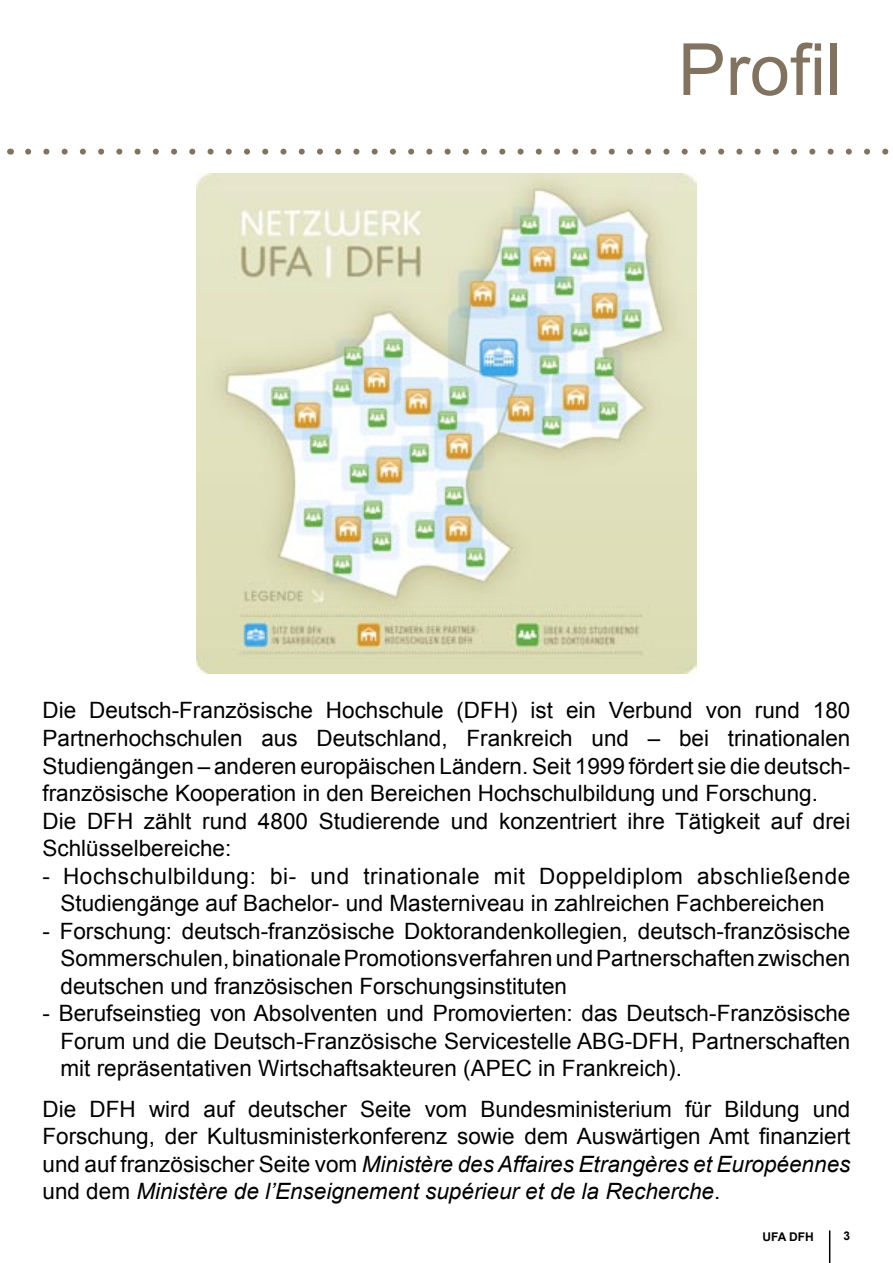
<style>
.page{position:relative;width:893px;height:1263px;background:#fff}
.page>*{position:absolute;margin:0;border:0;box-sizing:border-box;transform-origin:0 0}
.t1{font:72px "Arial";color:#827360}
.titre0{font:22.5px/27.5px "Arial";color:#000;text-align:justify}
.t2{font:700 12px "Arial";color:#000}
.s1{font-style:italic}
</style>
<div class="page">
<hr style="left:829px;top:1230px;width:1px;height:33px;background:#000">
<img style="left:196px;top:173px;width:500px;height:500px">
<svg style="left:7px;top:148px;width:882px;height:7px"></svg>
<p class="t1" style="left:678px;top:23px;width:166px">Profil</p>
<p class="titre0" style="left:43px;top:697px;width:809px">Die Deutsch-Französische Hochschule (DFH) ist ein Verbund von rund 180<br>Partnerhochschulen aus Deutschland, Frankreich und – bei trinationalen Studiengängen – anderen europäischen Ländern. Seit 1999 fördert sie die deutsch&shy;französische Kooperation in den Bereichen Hochschulbildung und Forschung.</p>
<p class="titre0" style="left:43px;top:807px;width:809px">Die DFH zählt rund 4800 Studierende und konzentriert ihre Tätigkeit auf drei<br>Schlüsselbereiche:</p>
<p class="titre0" style="left:43px;top:862px;width:809px;text-align:center">- Hochschulbildung: bi- und trinationale mit Doppeldiplom abschließende<br>Studiengänge auf Bachelor- und Masterniveau in zahlreichen Fachbereichen</p>
<p class="titre0" style="left:61px;top:917px;width:791px;text-indent:-18px">- Forschung: deutsch-französische Doktorandenkollegien, deutsch-französische Sommerschulen, binationale Promotionsverfahren und Partnerschaften zwischen deutschen und französischen Forschungsinstituten</p>
<p class="titre0" style="left:61px;top:1000px;width:791px;text-indent:-18px">- Berufseinstieg von Absolventen und Promovierten: das Deutsch-Französische Forum und die Deutsch-Französische Servicestelle ABG-DFH, Partnerschaften mit repräsentativen Wirtschaftsakteuren (APEC in Frankreich).</p>
<p class="titre0" style="left:43px;top:1095px;width:809px">Die DFH wird auf deutscher Seite vom Bundesministerium für Bildung und Forschung, der Kultusministerkonferenz sowie dem Auswärtigen Amt finanziert und auf französischer Seite vom <span class="s1">Ministère des Affaires Etrangères et Européennes </span>und dem <span class="s1">Ministère de l’Enseignement supérieur et de la Recherche</span>.</p>
<p class="t2" style="left:762px;top:1229px;width:53px">UFA DFH</p>
<p class="t2" style="left:844px;top:1228px;width:8px">3</p>
</div>
